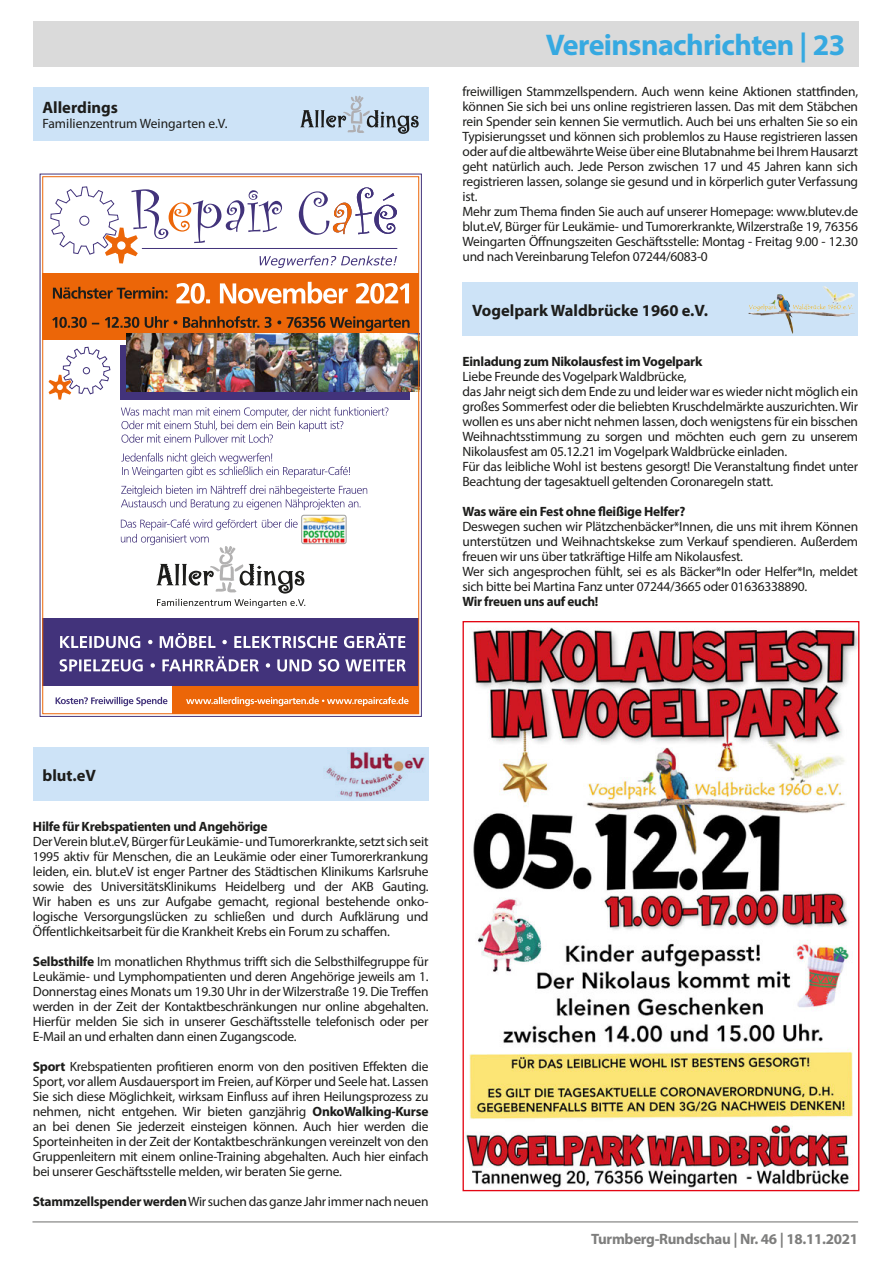
<style>
.page{position:relative;width:892px;height:1262px;background:#fff}
.page>*{position:absolute;margin:0;border:0;box-sizing:border-box;transform-origin:0 0}
.t1{font:700 30px "Myriad Pro";letter-spacing:-.02em;color:#36a9e1}
.t2{font:700 16.5px "Myriad Pro";color:#1d1d1b}
.t3{font:700 15px "Myriad Pro";letter-spacing:-.02em;color:#7e7e7d}
._03_01_-_Lauftext_No{font:13.5px/15px "Myriad Pro";letter-spacing:-.02em;color:#1d1d1b;text-align:justify}
._03_01_-_Lauftext_No-2{font:700 13.5px "Myriad Pro";letter-spacing:-.02em;color:#1d1d1b}
._03_01_-_Lauftext_No-3{font:13.5px "Myriad Pro";color:#1d1d1b}
.s1{font-weight:700}
</style>
<div class="page">
<hr style="left:32px;top:1221px;width:826px;height:1px;background:#9d9d9c">
<div style="left:33px;top:21px;width:825px;height:46px;background:#dadada"></div>
<div style="left:33px;top:88px;width:395px;height:53px;background:#cde3f7"></div>
<svg style="left:300px;top:96px;width:119px;height:38px"></svg>
<div style="left:173px;top:686px;width:246px;height:28px;background:#ec6608"></div>
<div style="left:42px;top:618px;width:377px;height:68px;background:#42337b"></div>
<svg style="left:56px;top:697px;width:111px;height:9px"></svg>
<svg style="left:186px;top:697px;width:222px;height:9px"></svg>
<svg style="left:60px;top:656px;width:346px;height:16px"></svg>
<svg style="left:60px;top:633px;width:345px;height:15px"></svg>
<div style="left:42px;top:273px;width:377px;height:67px;background:#ec6608"></div>
<div style="left:121px;top:345px;width:289px;height:55px;background:#42337b"></div>
<img style="left:126px;top:333px;width:291px;height:59px">
<svg style="left:52px;top:316px;width:357px;height:15px"></svg>
<svg style="left:53px;top:287px;width:114px;height:12px"></svg>
<svg style="left:48px;top:346px;width:63px;height:54px"></svg>
<svg style="left:50px;top:186px;width:347px;height:82px"></svg>
<svg style="left:157px;top:599px;width:148px;height:9px"></svg>
<img style="left:303px;top:515px;width:43px;height:29px">
<div style="left:301px;top:515px;width:45px;height:29px;border:1px solid #9d9d9c;border-radius:2px"></div>
<svg style="left:121px;top:485px;width:246px;height:25px"></svg>
<svg style="left:121px;top:453px;width:229px;height:25px"></svg>
<svg style="left:121px;top:407px;width:267px;height:36px"></svg>
<svg style="left:121px;top:519px;width:183px;height:74px"></svg>
<svg style="left:176px;top:282px;width:233px;height:22px"></svg>
<div style="left:33px;top:748px;width:395px;height:53px;background:#cde3f7"></div>
<img style="left:326px;top:750px;width:99px;height:48px">
<div style="left:462px;top:283px;width:396px;height:53px;background:#cde3f7"></div>
<img style="left:749px;top:286px;width:105px;height:48px">
<img style="left:465px;top:627px;width:392px;height:561px">
<p class="t2" style="left:42px;top:97px;width:77px">Allerdings</p>
<p class="_03_01_-_Lauftext_No-3" style="left:42px;top:115px;width:186px">Familienzentrum Weingarten e.V.</p>
<p class="t1" style="left:546px;top:26px;width:301px">Vereinsnachrichten | 23</p>
<p class="_03_01_-_Lauftext_No" style="left:462px;top:84px;width:397px">freiwilligen Stammzellspendern. Auch wenn keine Aktionen stattfinden, können Sie sich bei uns online registrieren lassen. Das mit dem Stäbchen rein Spender sein kennen Sie vermutlich. Auch bei uns erhalten Sie so ein Typisierungsset und können sich problemlos zu Hause registrieren lassen oder auf die altbewährte Weise über eine Blutabnahme bei Ihrem Hausarzt geht natürlich auch. Jede Person zwischen 17 und 45 Jahren kann sich registrieren lassen, solange sie gesund und in körperlich guter Verfassung ist.</p>
<p class="_03_01_-_Lauftext_No" style="left:462px;top:204px;width:397px">Mehr zum Thema finden Sie auch auf unserer Homepage: www.blutev.de blut.eV, Bürger für Leukämie- und Tumorerkrankte, Wilzerstraße 19, 76356<br>Weingarten Öffnungszeiten Geschäftsstelle: Montag - Freitag 9.00 - 12.30 und nach Vereinbarung Telefon 07244/6083-0</p>
<p class="t2" style="left:472px;top:299px;width:238px">Vogelpark Waldbrücke 1960 e.V.</p>
<p class="_03_01_-_Lauftext_No-2" style="left:462px;top:353px;width:241px">Einladung zum Nikolausfest im Vogelpark</p>
<p class="_03_01_-_Lauftext_No" style="left:462px;top:369px;width:225px">Liebe Freunde des Vogelpark Waldbrücke,</p>
<p class="_03_01_-_Lauftext_No" style="left:462px;top:384px;width:397px">das Jahr neigt sich dem Ende zu und leider war es wieder nicht möglich ein großes Sommerfest oder die beliebten Kruschdelmärkte auszurichten. Wir wollen es uns aber nicht nehmen lassen, doch wenigstens für ein bisschen Weihnachtsstimmung zu sorgen und möchten euch gern zu unserem Nikolausfest am 05.12.21 im Vogelpark Waldbrücke einladen.</p>
<p class="_03_01_-_Lauftext_No" style="left:462px;top:459px;width:397px">Für das leibliche Wohl ist bestens gesorgt! Die Veranstaltung findet unter<br>Beachtung der tagesaktuell geltenden Coronaregeln statt.</p>
<p class="_03_01_-_Lauftext_No-2" style="left:462px;top:503px;width:224px">Was wäre ein Fest ohne fleißige Helfer?</p>
<p class="_03_01_-_Lauftext_No" style="left:462px;top:519px;width:397px">Deswegen suchen wir Plätzchenbäcker*Innen, die uns mit ihrem Können unterstützen und Weihnachtskekse zum Verkauf spendieren. Außerdem freuen wir uns über tatkräftige Hilfe am Nikolausfest.</p>
<p class="_03_01_-_Lauftext_No" style="left:462px;top:564px;width:397px">Wer sich angesprochen fühlt, sei es als Bäcker*In oder Helfer*In, meldet sich bitte bei Martina Fanz unter 07244/3665 oder 01636338890.</p>
<p class="_03_01_-_Lauftext_No-2" style="left:462px;top:593px;width:137px">Wir freuen uns auf euch!</p>
<p class="t2" style="left:42px;top:764px;width:55px">blut.eV</p>
<p class="_03_01_-_Lauftext_No-2" style="left:33px;top:818px;width:236px">Hilfe für Krebspatienten und Angehörige</p>
<p class="_03_01_-_Lauftext_No" style="left:33px;top:834px;width:397px">Der Verein blut.eV, Bürger für Leukämie- und Tumorerkrankte, setzt sich seit 1995 aktiv für Menschen, die an Leukämie oder einer Tumorerkrankung leiden, ein. blut.eV ist enger Partner des Städtischen Klinikums Karlsruhe sowie des UniversitätsKlinikums Heidelberg und der AKB Gauting.<br>Wir haben es uns zur Aufgabe gemacht, regional bestehende onko&shy;logische Versorgungslücken zu schließen und durch Aufklärung und Öffentlichkeitsarbeit für die Krankheit Krebs ein Forum zu schaffen.</p>
<p class="_03_01_-_Lauftext_No" style="left:33px;top:954px;width:397px"><span class="s1">Selbsthilfe</span> Im monatlichen Rhythmus trifft sich die Selbsthilfegruppe für Leukämie- und Lymphompatienten und deren Angehörige jeweils am 1.<br>Donnerstag eines Monats um 19.30 Uhr in der Wilzerstraße 19. Die Treffen werden in der Zeit der Kontaktbeschränkungen nur online abgehalten.<br>Hierfür melden Sie sich in unserer Geschäftsstelle telefonisch oder per E-Mail an und erhalten dann einen Zugangscode.</p>
<p class="_03_01_-_Lauftext_No" style="left:33px;top:1059px;width:397px"><span class="s1">Sport</span> Krebspatienten profitieren enorm von den positiven Effekten die Sport, vor allem Ausdauersport im Freien, auf Körper und Seele hat. Lassen Sie sich diese Möglichkeit, wirksam Einfluss auf ihren Heilungsprozess zu nehmen, nicht entgehen. Wir bieten ganzjährig <span class="s1">OnkoWalking-Kurse </span>an bei denen Sie jederzeit einsteigen können. Auch hier werden die Sporteinheiten in der Zeit der Kontaktbeschränkungen vereinzelt von den Gruppenleitern mit einem online-Training abgehalten. Auch hier einfach bei unserer Geschäftsstelle melden, wir beraten Sie gerne.</p>
<p class="_03_01_-_Lauftext_No" style="left:33px;top:1194px;width:397px"><span class="s1">Stammzellspender werden</span> Wir suchen das ganze Jahr immer nach neuen</p>
<p class="t3" style="left:591px;top:1229px;width:268px">Turmberg-Rundschau | Nr. 46 | 18.11.2021</p>
</div>
